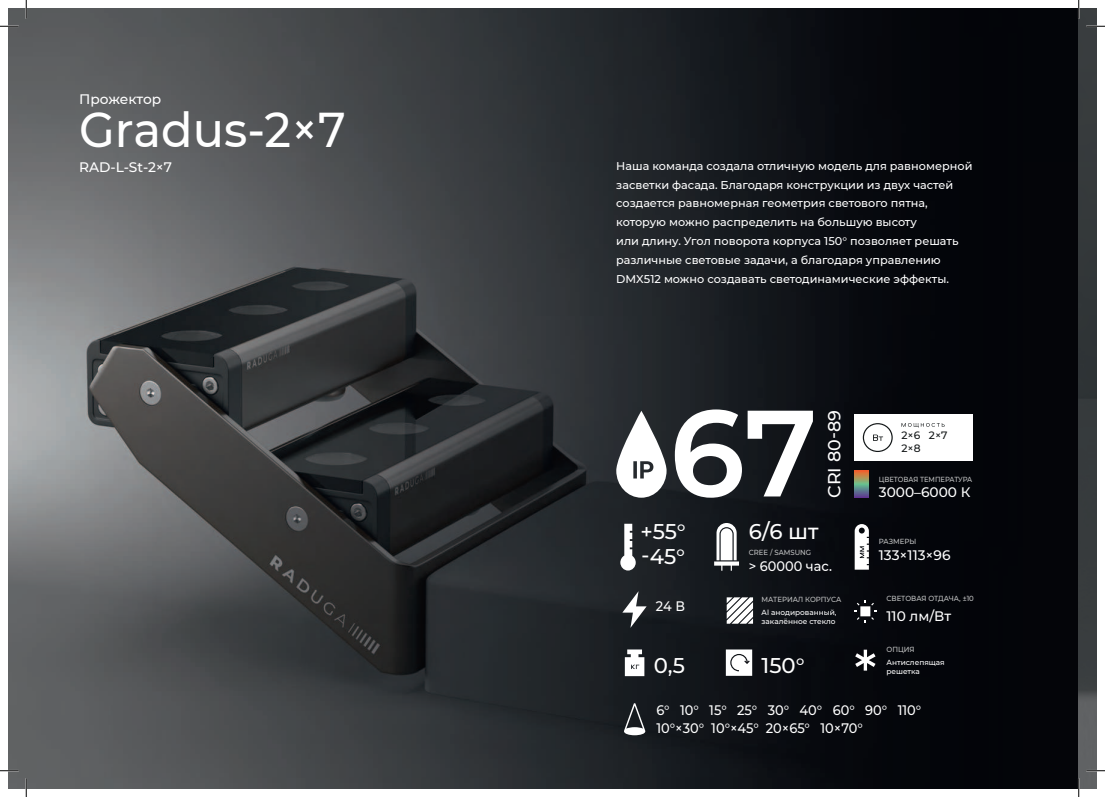
<style>
.page{position:relative;width:1105px;height:797px;background:#fff}
.page>*{position:absolute;margin:0;border:0;box-sizing:border-box;transform-origin:0 0}
.t1{font:600 122.5px "Montserrat";color:#fff}
.t2{font:500 48.75px "Montserrat";color:#fff;scale:.95 1}
.t3{font:500 21.25px "Montserrat";color:#fff}
.t4{font:500 17.5px "Montserrat";color:#fff}
.t5{font:500 13.75px/17.5px "Montserrat";color:#fff;scale:.94 1}
.t6{font:500 13.75px "Montserrat";color:#fff}
.t7{font:500 11.25px/18.8px "Montserrat";color:#fff}
.t8{font:500 10.62px/12.8px "Montserrat";color:#121617}
.t9{font:500 7.38px "Montserrat";color:#c2c3c3;scale:.94 1}
.t10{font:500 7.38px/8.9px "Montserrat";color:#fff}
.t11{font:500 7.38px "Montserrat";color:#c2c3c3;scale:.91 1}
</style>
<div class="page">
<img style="left:9px;top:9px;width:1087px;height:779px">
<svg style="left:616px;top:411px;width:50px;height:86px"></svg>
<svg style="left:714px;top:523px;width:25px;height:47px"></svg>
<svg style="left:620px;top:523px;width:16px;height:47px"></svg>
<svg style="left:855px;top:471px;width:13px;height:26px"></svg>
<div style="left:855px;top:414px;width:118px;height:47px;background:#fff"></div>
<svg style="left:863px;top:423px;width:30px;height:29px"></svg>
<svg style="left:901px;top:423px;width:44px;height:4px"></svg>
<svg style="left:855px;top:524px;width:14px;height:45px"></svg>
<svg style="left:727px;top:597px;width:26px;height:26px"></svg>
<div style="left:861px;top:607px;width:9px;height:8px;background:#fff"></div>
<div style="left:860px;top:606px;width:10px;height:10px;border:1px solid #fff"></div>
<svg style="left:854px;top:602px;width:5px;height:18px"></svg>
<svg style="left:865px;top:600px;width:12px;height:23px"></svg>
<svg style="left:625px;top:649px;width:19px;height:27px"></svg>
<svg style="left:622px;top:591px;width:25px;height:37px"></svg>
<svg style="left:624px;top:703px;width:21px;height:32px"></svg>
<svg style="left:855px;top:649px;width:20px;height:21px"></svg>
<svg style="left:726px;top:649px;width:26px;height:27px"></svg>
<svg style="left:0;top:25px;width:19px;height:2px"></svg>
<svg style="left:1086px;top:25px;width:19px;height:2px"></svg>
<svg style="left:0;top:770px;width:19px;height:1px"></svg>
<svg style="left:1086px;top:770px;width:19px;height:1px"></svg>
<svg style="left:25px;top:0;width:2px;height:19px"></svg>
<svg style="left:25px;top:778px;width:2px;height:19px"></svg>
<svg style="left:1078px;top:0;width:1px;height:19px"></svg>
<svg style="left:1078px;top:778px;width:1px;height:19px"></svg>
<p class="t6" style="left:79px;top:90px;width:84px">Прожектор</p>
<h2 class="t2" style="left:79px;top:96px;width:282px">Gradus-2×7</h2>
<p class="t6" style="left:79px;top:158px;width:95px">RAD-L-St-2×7</p>
<p class="t7" style="left:616px;top:156px;width:358px">Наша команда создала отличную модель для равномерной засветки фасада. Благодаря конструкции из двух частей создается равномерная геометрия светового пятна, которую можно распределить на большую высоту<br>или длину. Угол поворота корпуса 150° позволяет решать различные световые задачи, а благодаря управлению DMX512 можно создавать светодинамические эффекты.</p>
<h1 class="t1" style="left:669px;top:382px;width:149px">67</h1>
<h3 class="t4" style="left:822px;top:498px;width:89px;rotate:-90deg">CRI 80-89</h3>
<h3 class="t3" style="left:640px;top:519px;width:47px">+55°</h3>
<h3 class="t3" style="left:749px;top:516px;width:71px">6/6 шт</h3>
<p class="t5" style="left:749px;top:556px;width:90px">&gt; 60000 час.</p>
<p class="t8" style="left:901px;top:428px;width:21px">2×6<br>2×8</p>
<p class="t8" style="left:929px;top:428px;width:20px">2×7</p>
<p class="t11" style="left:879px;top:474px;width:104px">ЦВЕТОВАЯ ТЕМПЕРАТУРА</p>
<p class="t6" style="left:879px;top:482px;width:93px">3000–6000 К</p>
<p class="t9" style="left:879px;top:536px;width:41px">РАЗМЕРЫ</p>
<h3 class="t3" style="left:641px;top:542px;width:45px">-45°</h3>
<p class="t5" style="left:656px;top:596px;width:33px">24 В</p>
<p class="t9" style="left:749px;top:547px;width:68px">СREE / SAMSUNG</p>
<p class="t6" style="left:879px;top:545px;width:73px">133×113×96</p>
<p class="t9" style="left:886px;top:593px;width:94px">СВЕТОВАЯ ОТДАЧА, ±10</p>
<p class="t9" style="left:762px;top:594px;width:86px">МАТЕРИАЛ КОРПУСА</p>
<p class="t10" style="left:762px;top:607px;width:76px">Al анодированный, закалённое стекло</p>
<p class="t6" style="left:886px;top:606px;width:66px">110 лм/Вт</p>
<h3 class="t3" style="left:654px;top:650px;width:32px">0,5</h3>
<h3 class="t3" style="left:761px;top:653px;width:45px">150°</h3>
<p class="t9" style="left:886px;top:644px;width:31px">ОПЦИЯ</p>
<p class="t10" style="left:886px;top:658px;width:60px">Антислепящая решетка</p>
<p class="t5" style="left:656px;top:700px;width:283px">6° 10° 15° 25° 30° 40° 60° 90° 110°<br>10°×30° 10°×45° 20×65° 10×70°</p>
</div>
